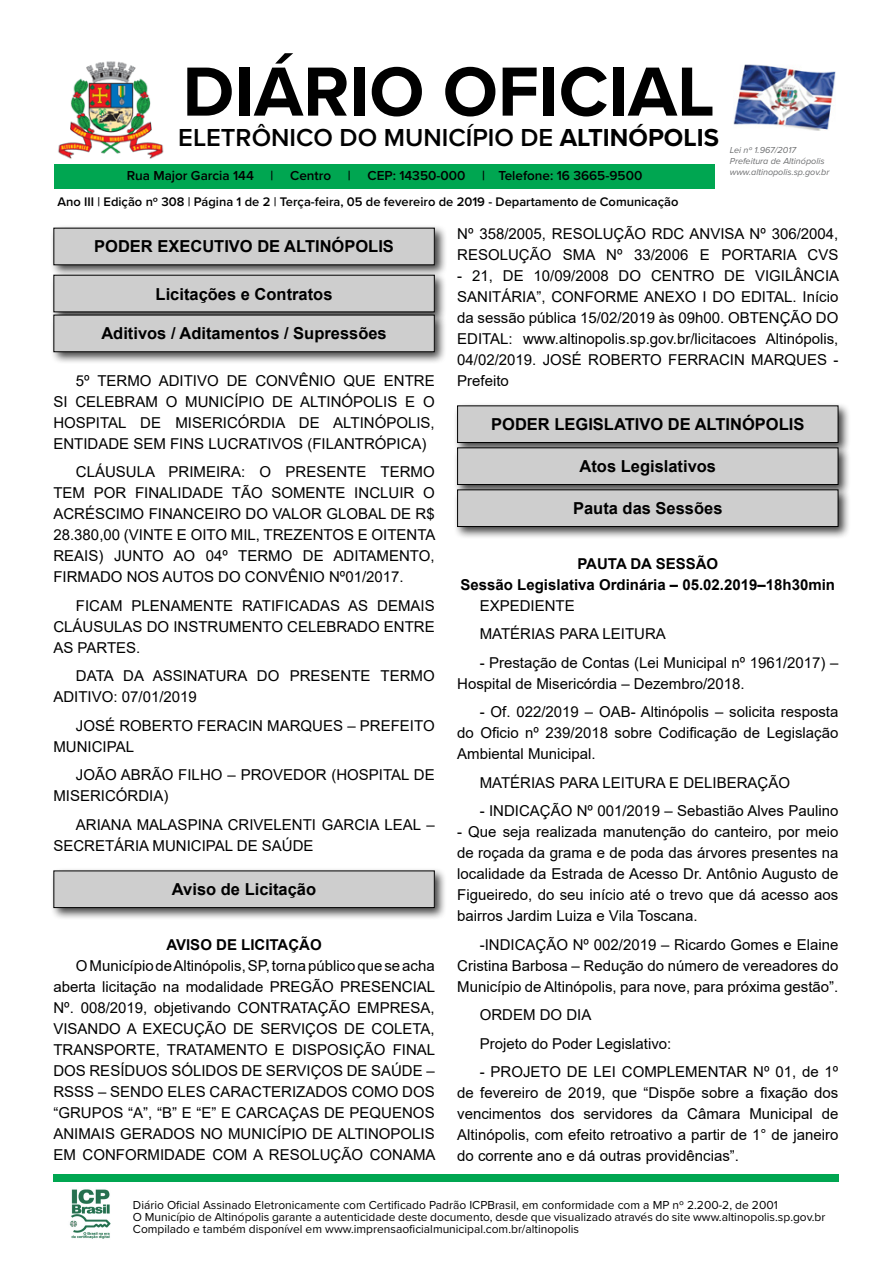
<style>
.page{position:relative;width:893px;height:1263px;background:#fff}
.page>*{position:absolute;margin:0;border:0;box-sizing:border-box;transform-origin:0 0}
.t1{font:700 72px "Proxima Nova";color:#000}
.t2{font:600 25.5px "Proxima Nova";color:#000}
.t3{font:700 16.5px "Arial";color:#000}
._2_-_Corpo{font:15px/21px "Arial";color:#000;text-align:justify}
._1_-_Cabeçalho{font:700 15px "Arial";color:#000}
.t4{font:600 13.5px "Proxima Nova";color:#000}
.t5{font:600 12.9px "Proxima Nova";color:#000}
.t6{font:12px/12px "Proxima Nova";color:#000}
.t7{font:italic 9px/10.8px "Proxima Nova";color:#6d6e70}
.s1{font-weight:700}
</style>
<div class="page">
<div style="left:55px;top:164px;width:660px;height:25px;background:#00a651"></div>
<img style="left:58px;top:61px;width:106px;height:98px">
<img style="left:734px;top:64px;width:101px;height:66px">
<div style="left:53px;top:1174px;width:786px;height:8px;background:#00a651"></div>
<img style="left:69px;top:1189px;width:42px;height:50px">
<div style="left:50px;top:224px;width:397px;height:54px;background:#000;opacity:.75"></div>
<div style="left:54px;top:228px;width:380px;height:37px;background:#cecece"></div>
<div style="left:50px;top:271px;width:397px;height:54px;background:#000;opacity:.75"></div>
<div style="left:54px;top:275px;width:380px;height:37px;background:#cecece"></div>
<div style="left:50px;top:311px;width:397px;height:54px;background:#000;opacity:.75"></div>
<div style="left:54px;top:315px;width:380px;height:37px;background:#cecece"></div>
<div style="left:53px;top:315px;width:382px;height:37px;border:1px solid #000"></div>
<div style="left:50px;top:867px;width:397px;height:54px;background:#000;opacity:.75"></div>
<div style="left:54px;top:871px;width:380px;height:36px;background:#cecece"></div>
<div style="left:53px;top:870px;width:382px;height:38px;border:1px solid #000"></div>
<div style="left:453px;top:402px;width:398px;height:54px;background:#000;opacity:.75"></div>
<div style="left:458px;top:406px;width:380px;height:36px;background:#cecece"></div>
<div style="left:457px;top:405px;width:381px;height:38px;border:1px solid #000"></div>
<div style="left:453px;top:444px;width:398px;height:54px;background:#000;opacity:.75"></div>
<div style="left:458px;top:448px;width:380px;height:36px;background:#cecece"></div>
<div style="left:457px;top:447px;width:381px;height:38px;border:1px solid #000"></div>
<div style="left:453px;top:486px;width:398px;height:54px;background:#000;opacity:.75"></div>
<div style="left:458px;top:490px;width:380px;height:36px;background:#cecece"></div>
<div style="left:457px;top:489px;width:381px;height:38px;border:1px solid #000"></div>
<h1 class="t1" style="left:183px;top:38px;width:534px">DIÁRIO OFICIAL</h1>
<h2 class="t2" style="left:178px;top:119px;width:542px">ELETRÔNICO DO MUNICÍPIO DE <span class="s1">ALTINÓPOLIS</span></h2>
<p class="t4" style="left:127px;top:166px;width:517px">Rua Major Garcia 144 | Centro | CEP: 14350-000 | Telefone: 16 3665-9500</p>
<p class="t5" style="left:57px;top:192px;width:623px">Ano III | Edição nº 308 | Página 1 de 2 | Terça-feira, 05 de fevereiro de 2019 - Departamento de Comunicação</p>
<p class="t7" style="left:730px;top:144px;width:101px">Lei nº 1.967/2017<br>Prefeitura de Altinópolis www.altinopolis.sp.gov.br</p>
<p class="t3" style="left:94px;top:235px;width:301px">PODER EXECUTIVO DE ALTINÓPOLIS</p>
<p class="t3" style="left:156px;top:282px;width:178px">Licitações e Contratos</p>
<p class="t3" style="left:101px;top:322px;width:287px">Aditivos / Aditamentos / Supressões</p>
<p class="_2_-_Corpo" style="left:53px;top:370px;width:383px;text-indent:22px">5º TERMO ADITIVO DE CONVÊNIO QUE ENTRE SI CELEBRAM O MUNICÍPIO DE ALTINÓPOLIS E O HOSPITAL DE MISERICÓRDIA DE ALTINÓPOLIS, ENTIDADE SEM FINS LUCRATIVOS (FILANTRÓPICA)</p>
<p class="_2_-_Corpo" style="left:53px;top:461px;width:384px;text-indent:22px">CLÁUSULA PRIMEIRA: O PRESENTE TERMO TEM POR FINALIDADE TÃO SOMENTE INCLUIR O ACRÉSCIMO FINANCEIRO DO VALOR GLOBAL DE R$ 28.380,00 (VINTE E OITO MIL, TREZENTOS E OITENTA REAIS) JUNTO AO 04º TERMO DE ADITAMENTO, FIRMADO NOS AUTOS DO CONVÊNIO Nº01/2017.</p>
<p class="_2_-_Corpo" style="left:53px;top:595px;width:383px;text-indent:22px">FICAM PLENAMENTE RATIFICADAS AS DEMAIS CLÁUSULAS DO INSTRUMENTO CELEBRADO ENTRE AS PARTES.</p>
<p class="_2_-_Corpo" style="left:53px;top:665px;width:383px;text-indent:22px">DATA DA ASSINATURA DO PRESENTE TERMO<br>ADITIVO: 07/01/2019</p>
<p class="_2_-_Corpo" style="left:53px;top:715px;width:383px;text-indent:22px">JOSÉ ROBERTO FERACIN MARQUES – PREFEITO<br>MUNICIPAL</p>
<p class="_2_-_Corpo" style="left:53px;top:764px;width:383px;text-indent:22px">JOÃO ABRÃO FILHO – PROVEDOR (HOSPITAL DE<br>MISERICÓRDIA)</p>
<p class="_2_-_Corpo" style="left:53px;top:814px;width:383px;text-indent:22px">ARIANA MALASPINA CRIVELENTI GARCIA LEAL –<br>SECRETÁRIA MUNICIPAL DE SAÚDE</p>
<p class="t3" style="left:172px;top:878px;width:146px">Aviso de Licitação</p>
<p class="_1_-_Cabeçalho" style="left:166px;top:934px;width:157px">AVISO DE LICITAÇÃO</p>
<p class="_2_-_Corpo" style="left:53px;top:955px;width:384px;text-indent:22px">O Município de Altinópolis, SP, torna público que se acha aberta licitação na modalidade PREGÃO PRESENCIAL Nº. 008/2019, objetivando CONTRATAÇÃO EMPRESA, VISANDO A EXECUÇÃO DE SERVIÇOS DE COLETA, TRANSPORTE, TRATAMENTO E DISPOSIÇÃO FINAL DOS RESÍDUOS SÓLIDOS DE SERVIÇOS DE SAÚDE – RSSS – SENDO ELES CARACTERIZADOS COMO DOS “GRUPOS “A”, “B” E “E” E CARCAÇAS DE PEQUENOS ANIMAIS GERADOS NO MUNICÍPIO DE ALTINOPOLIS EM CONFORMIDADE COM A RESOLUÇÃO CONAMA</p>
<p class="_2_-_Corpo" style="left:457px;top:223px;width:383px">Nº 358/2005, RESOLUÇÃO RDC ANVISA Nº 306/2004,<br>RESOLUÇÃO SMA Nº 33/2006 E PORTARIA CVS</p>
<p class="_2_-_Corpo" style="left:457px;top:265px;width:384px">- 21, DE 10/09/2008 DO CENTRO DE VIGILÂNCIA SANITÁRIA”, CONFORME ANEXO I DO EDITAL. Início da sessão pública 15/02/2019 às 09h00. OBTENÇÃO DO EDITAL: www.altinopolis.sp.gov.br/licitacoes Altinópolis, 04/02/2019. JOSÉ ROBERTO FERRACIN MARQUES - Prefeito</p>
<p class="t3" style="left:491px;top:413px;width:315px">PODER LEGISLATIVO DE ALTINÓPOLIS</p>
<p class="t3" style="left:579px;top:455px;width:138px">Atos Legislativos</p>
<p class="t3" style="left:573px;top:497px;width:151px">Pauta das Sessões</p>
<p class="_1_-_Cabeçalho" style="left:577px;top:553px;width:142px">PAUTA DA SESSÃO</p>
<p class="_1_-_Cabeçalho" style="left:461px;top:574px;width:376px">Sessão Legislativa Ordinária – 05.02.2019–18h30min</p>
<p class="_2_-_Corpo" style="left:480px;top:595px;width:97px">EXPEDIENTE</p>
<p class="_2_-_Corpo" style="left:480px;top:623px;width:188px">MATÉRIAS PARA LEITURA</p>
<p class="_2_-_Corpo" style="left:457px;top:652px;width:383px;text-indent:22px">- Prestação de Contas (Lei Municipal nº 1961/2017) –<br>Hospital de Misericórdia – Dezembro/2018.</p>
<p class="_2_-_Corpo" style="left:457px;top:701px;width:383px;text-indent:22px">- Of. 022/2019 – OAB- Altinópolis – solicita resposta do Oficio nº 239/2018 sobre Codificação de Legislação Ambiental Municipal.</p>
<p class="_2_-_Corpo" style="left:480px;top:772px;width:312px">MATÉRIAS PARA LEITURA E DELIBERAÇÃO</p>
<p class="_2_-_Corpo" style="left:480px;top:800px;width:360px">- INDICAÇÃO Nº 001/2019 – Sebastião Alves Paulino</p>
<p class="_2_-_Corpo" style="left:457px;top:821px;width:383px">- Que seja realizada manutenção do canteiro, por meio de roçada da grama e de poda das árvores presentes na localidade da Estrada de Acesso Dr. Antônio Augusto de Figueiredo, do seu início até o trevo que dá acesso aos bairros Jardim Luiza e Vila Toscana.</p>
<p class="_2_-_Corpo" style="left:457px;top:934px;width:383px;text-indent:22px">-INDICAÇÃO Nº 002/2019 – Ricardo Gomes e Elaine Cristina Barbosa – Redução do número de vereadores do Município de Altinópolis, para nove, para próxima gestão”.</p>
<p class="_2_-_Corpo" style="left:480px;top:1004px;width:113px">ORDEM DO DIA</p>
<p class="_2_-_Corpo" style="left:480px;top:1033px;width:193px">Projeto do Poder Legislativo:</p>
<p class="_2_-_Corpo" style="left:457px;top:1061px;width:383px;text-indent:22px">- PROJETO DE LEI COMPLEMENTAR Nº 01, de 1º de fevereiro de 2019, que “Dispõe sobre a fixação dos vencimentos dos servidores da Câmara Municipal de Altinópolis, com efeito retroativo a partir de 1° de janeiro do corrente ano e dá outras providências”.</p>
<p class="t6" style="left:133px;top:1198px;width:694px">Diário Oficial Assinado Eletronicamente com Certificado Padrão ICPBrasil, em conformidade com a MP nº 2.200-2, de 2001<br>O Município de Altinópolis garante a autenticidade deste documento, desde que visualizado através do site www.altinopolis.sp.gov.br<br>Compilado e também disponível em www.imprensaoficialmunicipal.com.br/altinopolis</p>
</div>
